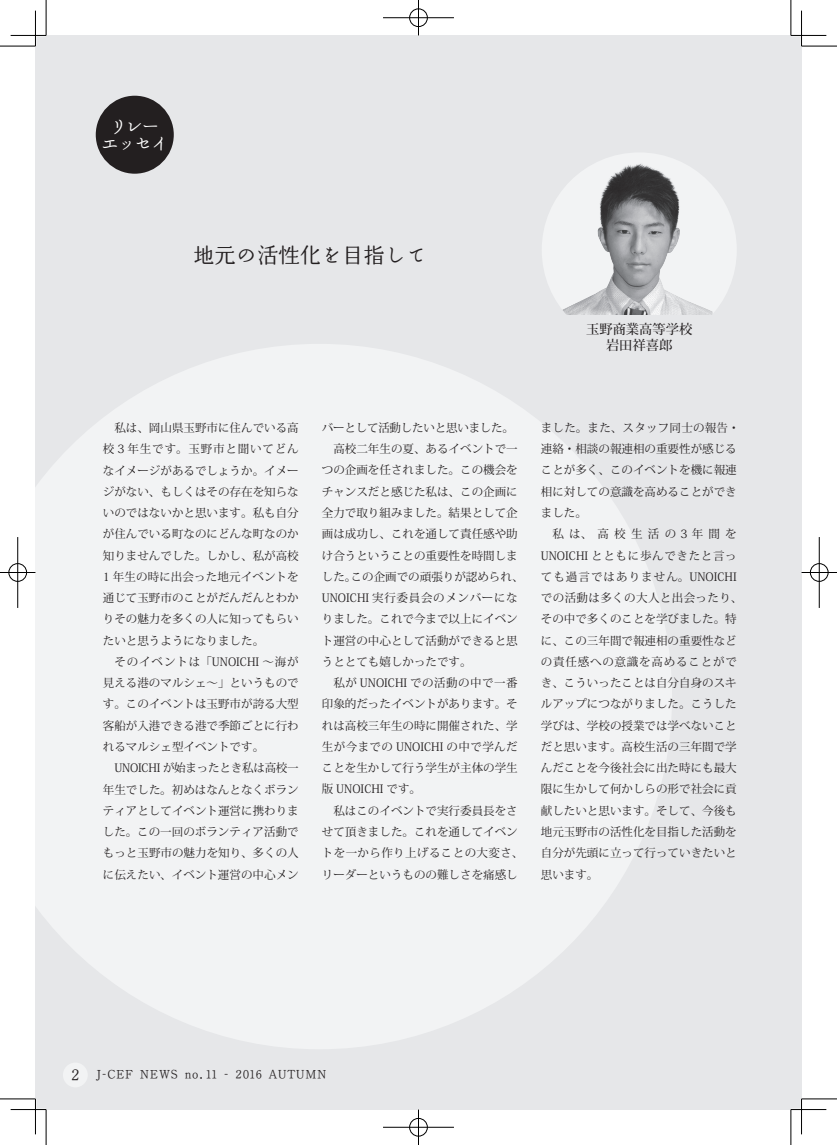
<style>
.page{position:relative;width:837px;height:1145px;background:#fff}
.page>*{position:absolute;margin:0;border:0;box-sizing:border-box;transform-origin:0 0}
.t1{font:21.25px "Maruminold";color:#231f20}
.t2{font:17.75px/17.8px "Maruminold";letter-spacing:-.06em;color:#fff;text-align:center}
.t3{font:500 13.25px/16px "Koz Min Pro";color:#231f20;text-align:center}
.t4{font:12.38px "Maruminold";color:#231f20}
.t5{font:11.5px/21.2px "Koz Min Pr 6 N";color:#231f20;text-align:justify}
.t6{font:11.5px "Koz Min Pr 6 N";letter-spacing:.035em;color:#231f20}
.t7{font:11.5px "Koz Min Pr 6 N";letter-spacing:.055em;color:#231f20}
.t8{font:11.5px "Koz Min Pr 6 N";letter-spacing:.04em;color:#231f20}
.t9{font:11.5px "Koz Min Pr 6 N";letter-spacing:-.02em;color:#231f20}
.s1{font-size:16px}
</style>
<div class="page">
<div style="left:35px;top:35px;width:755px;height:1074px;background:#e6e7e9"></div>
<div style="left:790px;top:35px;width:11px;height:1074px;background:#e6e7e9"></div>
<div style="left:63px;top:1062px;width:25px;height:25px;background:#f2f3f4;border-radius:50%"></div>
<div style="left:96px;top:96px;width:78px;height:78px;background:#231f20;border-radius:50%"></div>
<svg style="left:35px;top:344px;width:636px;height:705px;fill:#f2f3f4"></svg>
<div style="left:541px;top:152px;width:195px;height:195px;background:#f2f3f4;border-radius:50%"></div>
<img style="left:552px;top:152px;width:160px;height:163px">
<div style="left:541px;top:315px;width:195px;height:54px;background:#e6e7e9"></div>
<hr style="left:11px;top:1108px;width:35px;height:2px;background:#fff">
<hr style="left:790px;top:1108px;width:36px;height:2px;background:#fff">
<hr style="left:800px;top:11px;width:2px;height:35px;background:#fff">
<hr style="left:800px;top:1098px;width:2px;height:36px;background:#fff">
<hr style="left:0;top:46px;width:35px;height:1px;background:#000">
<hr style="left:801px;top:46px;width:35px;height:1px;background:#000">
<hr style="left:0;top:1098px;width:35px;height:1px;background:#000">
<hr style="left:801px;top:1098px;width:35px;height:1px;background:#000">
<hr style="left:46px;top:0;width:1px;height:35px;background:#000">
<hr style="left:46px;top:1109px;width:1px;height:35px;background:#000">
<hr style="left:790px;top:0;width:1px;height:35px;background:#000">
<hr style="left:790px;top:1109px;width:1px;height:35px;background:#000">
<hr style="left:11px;top:35px;width:35px;height:1px;background:#000">
<hr style="left:790px;top:35px;width:36px;height:1px;background:#000">
<hr style="left:11px;top:1109px;width:35px;height:1px;background:#000">
<hr style="left:790px;top:1109px;width:36px;height:1px;background:#000">
<hr style="left:35px;top:11px;width:1px;height:35px;background:#000">
<hr style="left:35px;top:1098px;width:1px;height:36px;background:#000">
<hr style="left:801px;top:11px;width:1px;height:35px;background:#000">
<hr style="left:801px;top:1098px;width:1px;height:36px;background:#000">
<div style="left:408px;top:8px;width:20px;height:19px;border:2px solid #fff;border-radius:50%"></div>
<hr style="left:383px;top:17px;width:71px;height:2px;background:#fff">
<hr style="left:417px;top:0;width:2px;height:35px;background:#fff">
<div style="left:409px;top:9px;width:18px;height:18px;border:1px solid #000;border-radius:50%"></div>
<hr style="left:383px;top:18px;width:71px;height:1px;background:#000">
<hr style="left:418px;top:0;width:1px;height:35px;background:#000">
<div style="left:408px;top:1117px;width:20px;height:20px;border:2px solid #fff;border-radius:50%"></div>
<hr style="left:383px;top:1126px;width:71px;height:2px;background:#fff">
<hr style="left:417px;top:1109px;width:2px;height:35px;background:#fff">
<div style="left:409px;top:1118px;width:18px;height:18px;border:1px solid #000;border-radius:50%"></div>
<hr style="left:383px;top:1127px;width:71px;height:1px;background:#000">
<hr style="left:418px;top:1109px;width:1px;height:35px;background:#000">
<div style="left:8px;top:562px;width:19px;height:20px;border:2px solid #fff;border-radius:50%"></div>
<hr style="left:0;top:571px;width:35px;height:2px;background:#fff">
<hr style="left:17px;top:537px;width:2px;height:71px;background:#fff">
<div style="left:9px;top:563px;width:18px;height:18px;border:1px solid #000;border-radius:50%"></div>
<hr style="left:0;top:572px;width:35px;height:1px;background:#000">
<hr style="left:18px;top:537px;width:1px;height:71px;background:#000">
<div style="left:809px;top:562px;width:19px;height:20px;border:2px solid #fff;border-radius:50%"></div>
<hr style="left:801px;top:571px;width:35px;height:2px;background:#fff">
<div style="left:809px;top:563px;width:19px;height:18px;border:1px solid #000;border-radius:50%"></div>
<hr style="left:801px;top:572px;width:35px;height:1px;background:#000">
<hr style="left:818px;top:537px;width:1px;height:71px;background:#000">
<h2 class="t2" style="left:101px;top:117px;width:69px">リレーエッセイ</h2>
<h1 class="t1" style="left:193px;top:244px;width:235px">地元の活性化を目指して</h1>
<p class="t3" style="left:586px;top:321px;width:108px">玉野商業高等学校岩田祥喜郎</p>
<p class="t5" style="left:103px;top:417px;width:197px;text-indent:12px">私は、岡山県玉野市に住んでいる高校 3 年生です。玉野市と聞いてどんなイメージがあるでしょうか。イメージがない、もしくはその存在を知らないのではないかと思います。私も自分が住んでいる町なのにどんな町なのか知りませんでした。しかし、私が高校1 年生の時に出会った地元イベントを通じて玉野市のことがだんだんとわかりその魅力を多くの人に知ってもらいたいと思うようになりました。</p>
<p class="t5" style="left:103px;top:651px;width:197px;text-indent:12px">そのイベントは「UNOICHI ～海が見える港のマルシェ～」というものです。このイベントは玉野市が誇る大型客船が入港できる港で季節ごとに行われるマルシェ型イベントです。</p>
<p class="t5" style="left:103px;top:757px;width:197px;text-indent:12px">UNOICHI が始まったとき私は高校一年生でした。初めはなんとなくボランティアとしてイベント運営に携わりました。この一回のボランティア活動でもっと玉野市の魅力を知り、多くの人に伝えたい、イベント運営の中心メン</p>
<p class="t9" style="left:322px;top:421px;width:194px">バーとして活動したいと思いました。</p>
<p class="t5" style="left:333px;top:438px;width:186px">高校二年生の夏、あるイベントで一</p>
<p class="t5" style="left:322px;top:460px;width:197px">つの企画を任されました。この機会を</p>
<p class="t5" style="left:322px;top:481px;width:197px">チャンスだと感じた私は、この企画に</p>
<p class="t5" style="left:322px;top:502px;width:197px">全力で取り組みました。結果として企</p>
<p class="t5" style="left:322px;top:523px;width:197px">画は成功し、これを通して責任感や助</p>
<p class="t5" style="left:322px;top:545px;width:197px">け合うということの重要性を時間しま</p>
<p class="t5" style="left:322px;top:566px;width:203px">した。この企画での頑張りが認められ、</p>
<p class="t7" style="left:322px;top:591px;width:197px">UNOICHI 実行委員会のメンバーにな</p>
<p class="t5" style="left:322px;top:608px;width:197px">りました。これで今まで以上にイベン</p>
<p class="t5" style="left:322px;top:630px;width:197px">ト運営の中心として活動ができると思</p>
<p class="t5" style="left:322px;top:651px;width:151px">うととても嬉しかったです。</p>
<p class="t8" style="left:333px;top:676px;width:186px">私が UNOICHI での活動の中で一番</p>
<p class="t5" style="left:322px;top:694px;width:197px">印象的だったイベントがあります。そ</p>
<p class="t5" style="left:322px;top:715px;width:197px">れは高校三年生の時に開催された、学</p>
<p class="t6" style="left:322px;top:740px;width:197px">生が今までの UNOICHI の中で学んだ</p>
<p class="t5" style="left:322px;top:757px;width:197px">ことを生かして行う学生が主体の学生</p>
<p class="t5" style="left:322px;top:779px;width:101px">版 UNOICHI です。</p>
<p class="t5" style="left:333px;top:800px;width:186px">私はこのイベントで実行委員長をさ</p>
<p class="t5" style="left:322px;top:821px;width:197px">せて頂きました。これを通してイベン</p>
<p class="t6" style="left:322px;top:846px;width:203px">トを一から作り上げることの大変さ、</p>
<p class="t5" style="left:322px;top:864px;width:197px">リーダーというものの難しさを痛感し</p>
<p class="t5" style="left:540px;top:417px;width:200px;text-align:left">ました。また、スタッフ同士の報告・連絡・相談の報連相の重要性が感じることが多く、このイベントを機に報連相に対しての意識を高めることができました。</p>
<p class="t5" style="left:540px;top:523px;width:203px;text-align:left;text-indent:12px">私は、高校生活の3年間を<br>UNOICHI とともに歩んできたと言っても過言ではありません。UNOICHIでの活動は多くの大人と出会ったり、その中で多くのことを学びました。特に、この三年間で報連相の重要性などの責任感への意識を高めることができ、こういったことは自分自身のスキルアップにつながりました。こうした学びは、学校の授業では学べないことだと思います。高校生活の三年間で学んだことを今後社会に出た時にも最大限に生かして何かしらの形で社会に貢献したいと思います。そして、今後も地元玉野市の活性化を目指した活動を自分が先頭に立って行っていきたいと思います。</p>
<p class="t4" style="left:71px;top:1067px;width:257px"><span class="s1">2</span> J-CEF NEWS no.11 - 2016 AUTUMN</p>
</div>
